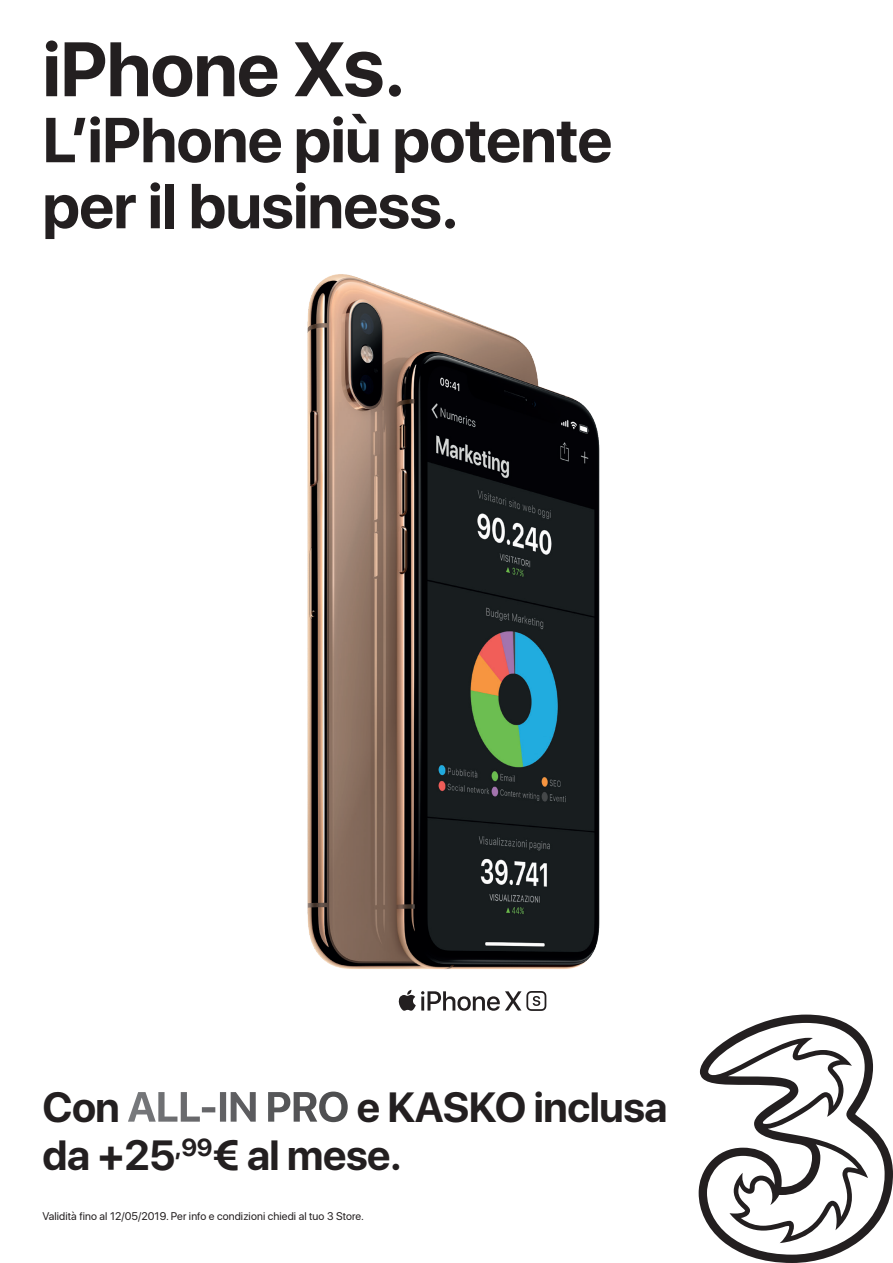
<style>
.page{position:relative;width:893px;height:1263px;background:#fff}
.page>*{position:absolute;margin:0;border:0;box-sizing:border-box;transform-origin:0 0}
.t1{font:700 76.5px "SF Pro Display";letter-spacing:-.01em;color:#231f20}
.t2{font:700 63px/66px "SF Pro Display";letter-spacing:-.01em;color:#231f20}
.t3{font:700 42px/48px "SF Pro Display";letter-spacing:-.01em;color:#231f20}
.t4{font:11.1px "SF Pro Display";letter-spacing:.01em;color:#231f20}
.s1{color:#fff}
</style>
<div class="page">
<svg style="left:699px;top:1014px;width:194px;height:249px"></svg>
<img style="left:307px;top:274px;width:293px;height:716px">
<svg style="left:398px;top:990px;width:148px;height:21px"></svg>
<h1 class="t1" style="left:43px;top:25px;width:364px">iPhone Xs.</h1>
<h2 class="t2" style="left:43px;top:107px;width:571px">L’iPhone più potente per il business.</h2>
<h3 class="t3" style="left:43px;top:1083px;width:626px">Con <span class="s1">ALL-IN PRO</span> e KASKO inclusa da +25<sup>,99</sup>€ al mese.</h3>
<p class="t4" style="left:43px;top:1208px;width:323px">Validità fino al 12/05/2019. Per info e condizioni chiedi al tuo 3 Store.</p>
</div>
